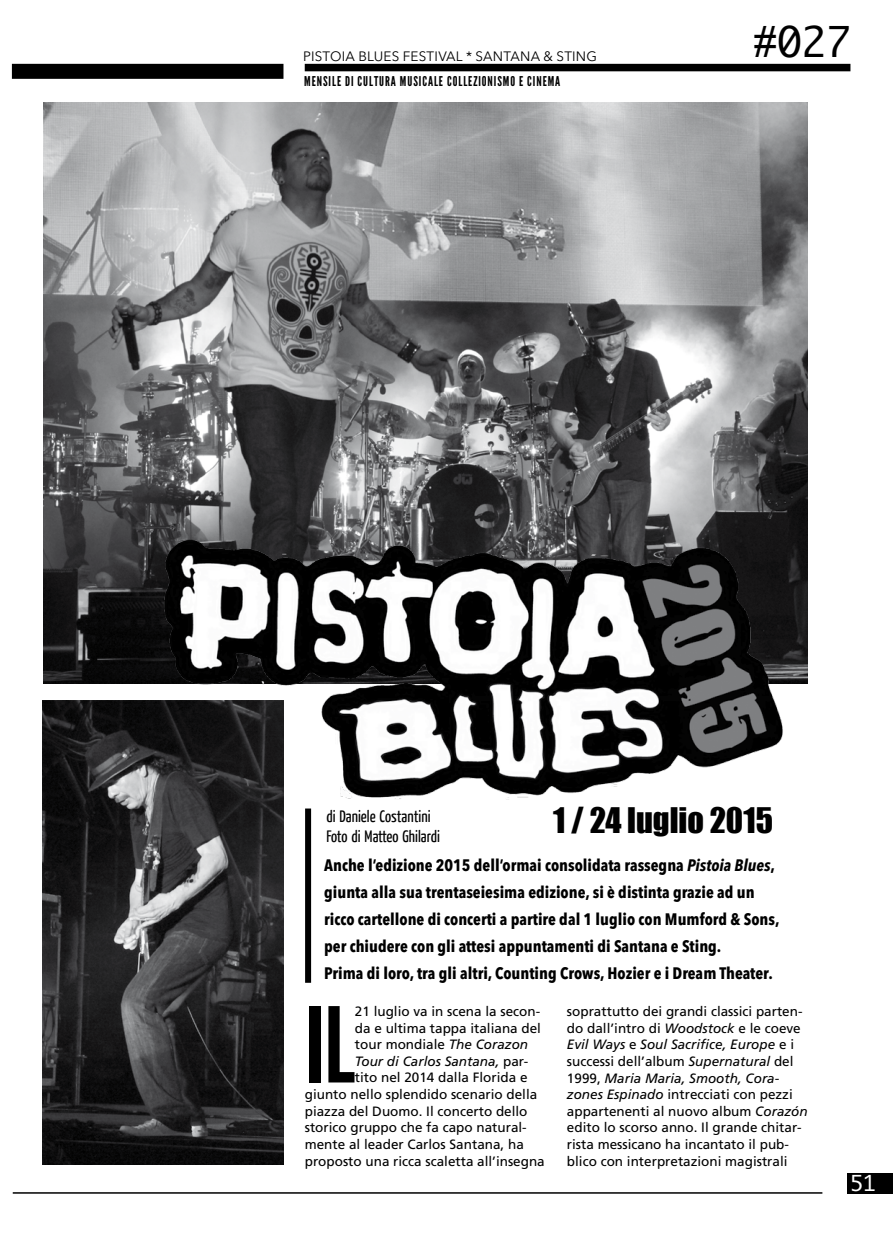
<style>
.page{position:relative;width:893px;height:1234px;background:#fff}
.page>*{position:absolute;margin:0;border:0;box-sizing:border-box;transform-origin:0 0}
.t1{font:103.8px "League Gothic";color:#000}
.t2{font:40.5px "Monaco";color:#000}
.t3{font:32.4px "Impact";color:#000}
.t4{font:21px "Monaco";color:#fff}
.t5{font:700 condensed 16.5px/27px "Avenir Next LT Pro";color:#000}
.t6{font:16.5px/19.8px "Yanone Kaffeesatz";color:#000}
.t7{font:13.5px/16.6px "Frutiger";color:#000}
.t8{font:13.5px "League Gothic";letter-spacing:.07em;color:#000}
.t9{font:13.5px "Avenir Next LT Pro";letter-spacing:.015em;color:#000}
.t10{font:italic 13.5px "Frutiger";color:#000}
.s1{font-style:italic}
.s2{font-style:normal}
</style>
<div class="page">
<hr style="left:13px;top:1191px;width:809px;height:2px;background:#000">
<div style="left:847px;top:1172px;width:45px;height:21px;background:#000"></div>
<div style="left:12px;top:64px;width:271px;height:15px;background:#000"></div>
<div style="left:305px;top:64px;width:545px;height:7px;background:#000"></div>
<img style="left:43px;top:102px;width:764px;height:581px">
<img style="left:158px;top:530px;width:632px;height:279px">
<img style="left:43px;top:700px;width:240px;height:464px">
<div style="left:305px;top:808px;width:6px;height:174px;background:#000"></div>
<p class="t9" style="left:303px;top:48px;width:295px">PISTOIA BLUES FESTIVAL * SANTANA &amp; STING</p>
<p class="t8" style="left:304px;top:73px;width:258px">MENSILE DI CULTURA MUSICALE COLLEZIONISMO E CINEMA</p>
<h2 class="t2" style="left:753px;top:16px;width:99px">#027</h2>
<p class="t6" style="left:326px;top:805px;width:115px">di Daniele Costantini<br>Foto di Matteo Ghilardi</p>
<h3 class="t3" style="left:553px;top:800px;width:221px">1 / 24 luglio 2015</h3>
<p class="t5" style="left:324px;top:851px;width:457px">Anche l’edizione 2015 dell’ormai consolidata rassegna <span class="s1">Pistoia Blues</span>, giunta alla sua trentaseiesima edizione, si è distinta grazie ad un ricco cartellone di concerti a partire dal 1 luglio con Mumford &amp; Sons, per chiudere con gli attesi appuntamenti di Santana e Sting.<br>Prima di loro, tra gli altri, Counting Crows, Hozier e i Dream Theater.</p>
<h1 class="t1" style="left:305px;top:983px;width:52px">IL</h1>
<p class="t7" style="left:355px;top:1002px;width:187px">21 luglio va in scena la secon-</p>
<p class="t7" style="left:355px;top:1019px;width:188px">da e ultima tappa italiana del</p>
<p class="t7" style="left:355px;top:1035px;width:175px">tour mondiale <span class="s1">The Corazon</span></p>
<p class="t10" style="left:355px;top:1053px;width:175px">Tour di Carlos Santana, <span class="s2">par-</span></p>
<p class="t7" style="left:355px;top:1069px;width:174px">tito nel 2014 dalla Florida e</p>
<p class="t7" style="left:305px;top:1085px;width:234px">giunto nello splendido scenario della</p>
<p class="t7" style="left:305px;top:1102px;width:224px">piazza del Duomo. Il concerto dello</p>
<p class="t7" style="left:305px;top:1118px;width:224px">storico gruppo che fa capo natural-</p>
<p class="t7" style="left:305px;top:1135px;width:221px">mente al leader Carlos Santana, ha</p>
<p class="t7" style="left:305px;top:1152px;width:242px">proposto una ricca scaletta all’insegna</p>
<p class="t7" style="left:567px;top:1002px;width:242px">soprattutto dei grandi classici parten&shy;do dall’intro di <span class="s1">Woodstock</span> e le coeve <span class="s1">Evil Ways</span> e <span class="s1">Soul Sacrifice, Europe</span> e i successi dell’album <span class="s1">Supernatural</span> del 1999, <span class="s1">Maria Maria, Smooth, Cora&shy;zones Espinado</span> intrecciati con pezzi appartenenti al nuovo album <span class="s1">Corazón </span>edito lo scorso anno. Il grande chitar&shy;rista messicano ha incantato il pub&shy;blico con interpretazioni magistrali</p>
<h3 class="t4" style="left:850px;top:1170px;width:27px">51</h3>
</div>
